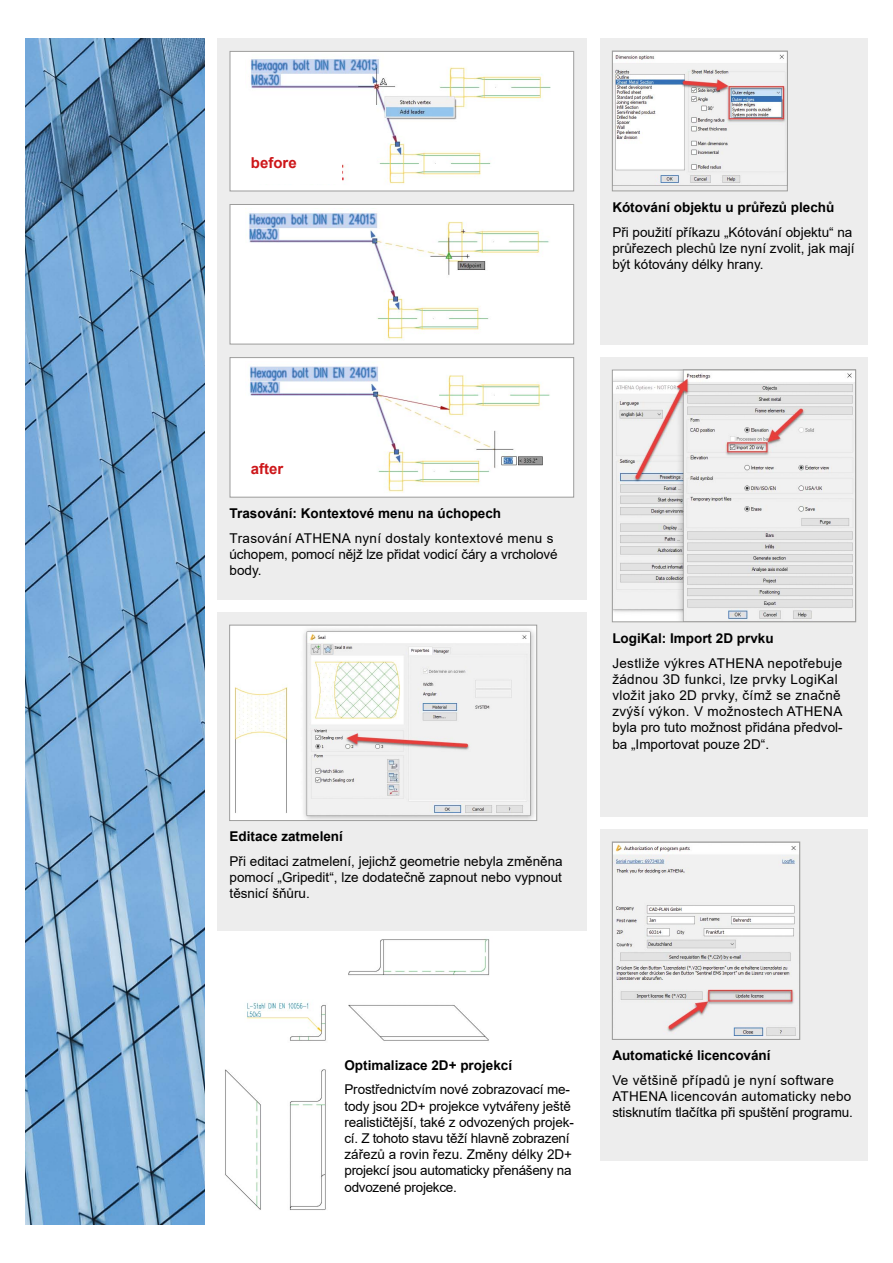
<style>
.page{position:relative;width:893px;height:1263px;background:#fff}
.page>*{position:absolute;margin:0;border:0;box-sizing:border-box;transform-origin:0 0}
.t1{font:700 15px "Arial";color:#cd171a}
.t2{font:13.5px/16.2px "Arial";color:#000}
.t3{font:13.5px/16.2px "Arial";letter-spacing:.025em;color:#000}
.t4{font:700 13.5px "Arial";color:#000}
.t5{font:13.5px/16.2px "Arial";letter-spacing:.02em;color:#000}
</style>
<div class="page">
<div style="left:217px;top:38px;width:370px;height:562px;background:#ededed"></div>
<div style="left:600px;top:38px;width:267px;height:306px;background:#ededed"></div>
<div style="left:600px;top:357px;width:267px;height:459px;background:#ededed"></div>
<div style="left:600px;top:829px;width:267px;height:332px;background:#ededed"></div>
<div style="left:217px;top:612px;width:370px;height:319px;background:#ededed"></div>
<img style="left:225px;top:939px;width:265px;height:271px">
<img style="left:614px;top:844px;width:184px;height:193px">
<div style="left:612px;top:842px;width:188px;height:198px;border:1px solid #9d9d9c"></div>
<img style="left:231px;top:627px;width:304px;height:192px">
<div style="left:229px;top:625px;width:308px;height:196px;border:1px solid #9d9d9c"></div>
<img style="left:614px;top:53px;width:172px;height:130px">
<div style="left:612px;top:51px;width:176px;height:140px;border:1px solid #9d9d9c"></div>
<img style="left:614px;top:372px;width:240px;height:248px">
<div style="left:612px;top:370px;width:244px;height:252px;border:1px solid #9d9d9c"></div>
<div style="left:230px;top:51px;width:344px;height:140px;background:#fff"></div>
<img style="left:250px;top:59px;width:301px;height:125px">
<div style="left:230px;top:51px;width:344px;height:140px;border:1px solid #9d9d9c"></div>
<div style="left:230px;top:204px;width:344px;height:140px;background:#fff"></div>
<img style="left:249px;top:212px;width:301px;height:129px">
<div style="left:230px;top:204px;width:344px;height:140px;border:1px solid #9d9d9c"></div>
<div style="left:230px;top:358px;width:344px;height:139px;background:#fff"></div>
<img style="left:249px;top:366px;width:301px;height:127px">
<div style="left:230px;top:357px;width:344px;height:140px;border:1px solid #9d9d9c"></div>
<div style="left:247px;top:153px;width:95px;height:31px;background:#fff"></div>
<div style="left:247px;top:459px;width:110px;height:32px;background:#fff"></div>
<img style="left:26px;top:38px;width:178px;height:1187px">
<p class="t1" style="left:251px;top:152px;width:47px">before</p>
<p class="t4" style="left:612px;top:198px;width:224px">Kótování objektu u průřezů plechů</p>
<p class="t2" style="left:612px;top:224px;width:244px">Při použití příkazu „Kótování objektu“ na průřezech plechů lze nyní zvolit, jak mají být kótovány délky hrany.</p>
<p class="t1" style="left:251px;top:459px;width:34px">after</p>
<p class="t4" style="left:230px;top:504px;width:273px">Trasování: Kontextové menu na úchopech</p>
<p class="t2" style="left:230px;top:530px;width:330px">Trasování ATHENA nyní dostaly kontextové menu s úchopem, pomocí nějž lze přidat vodicí čáry a vrcholové body.</p>
<p class="t4" style="left:230px;top:827px;width:115px">Editace zatmelení</p>
<p class="t2" style="left:230px;top:853px;width:335px;text-align:justify">Při editaci zatmelení, jejichž geometrie nebyla změněna pomocí „Gripedit“, lze dodatečně zapnout nebo vypnout těsnicí šňůru.</p>
<p class="t4" style="left:612px;top:629px;width:163px">LogiKal: Import 2D prvku</p>
<p class="t3" style="left:612px;top:655px;width:232px">Jestliže výkres ATHENA nepotřebuje žádnou 3D funkci, lze prvky LogiKal vložit jako 2D prvky, čímž se značně zvýší výkon. V možnostech ATHENA byla pro tuto možnost přidána předvol&shy;ba „Importovat pouze 2D“.</p>
<p class="t4" style="left:344px;top:1055px;width:169px">Optimalizace 2D+ projekcí</p>
<p class="t2" style="left:344px;top:1081px;width:231px">Prostřednictvím nové zobrazovací me&shy;tody jsou 2D+ projekce vytvářeny ještě realističtější, také z odvozených projek&shy;cí. Z tohoto stavu těží hlavně zobrazení zářezů a rovin řezu. Změny délky 2D+ projekcí jsou automaticky přenášeny na odvozené projekce.</p>
<p class="t4" style="left:612px;top:1046px;width:160px">Automatické licencování</p>
<p class="t5" style="left:612px;top:1072px;width:242px">Ve většině případů je nyní software<br>ATHENA licencován automaticky nebo stisknutím tlačítka při spuštění programu.</p>
</div>
